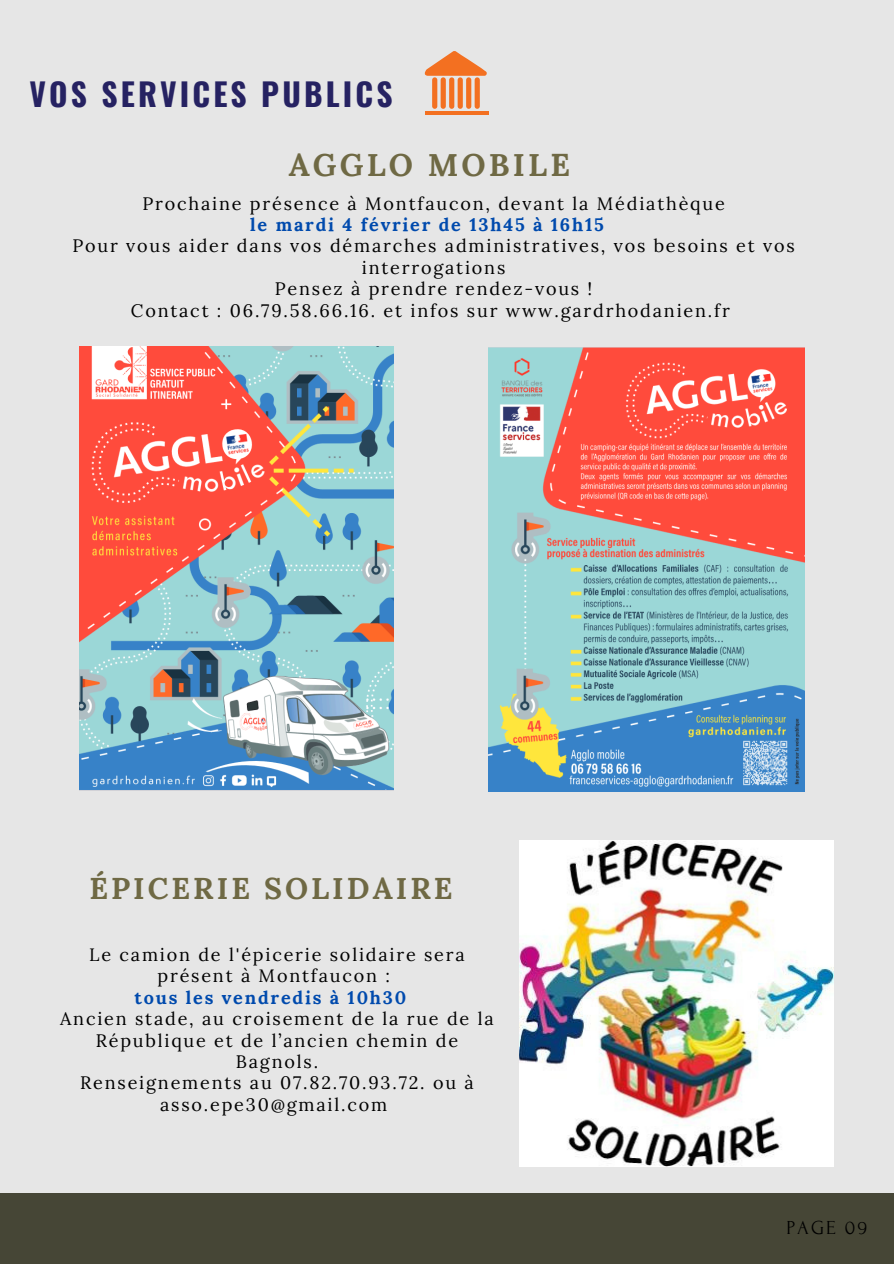
<style>
.page{position:relative;width:894px;height:1264px;background:#fff}
.page>*{position:absolute;margin:0;border:0;box-sizing:border-box;transform-origin:0 0}
.t1{font:700 31.5px "Oswald";letter-spacing:.1em;color:#262262}
.t2{font:700 31.5px "Lora";letter-spacing:.1em;color:#6f6944}
.t3{font:700 30px "Lora";letter-spacing:.1em;color:#6f6944}
.t4{font:19.8px "Forum";letter-spacing:.1em;color:#000}
.t5{font:18px/21.3px "Lora";letter-spacing:.1em;color:#000;text-align:center}
.t6{font:700 18px "Lora";letter-spacing:.1em;color:#004aad}
</style>
<div class="page">
<div style="left:0;top:0;width:893px;height:1263px;background:#e6e6e6"></div>
<div style="left:0;top:1192px;width:893px;height:71px;background:#464636"></div>
<hr style="left:425px;top:112px;width:63px;height:3px;background:#f37021">
<svg style="left:424px;top:51px;width:62px;height:58px"></svg>
<img style="left:80px;top:346px;width:314px;height:445px">
<img style="left:519px;top:840px;width:314px;height:326px">
<img style="left:488px;top:348px;width:316px;height:443px">
<p class="t1" style="left:30px;top:69px;width:364px">VOS SERVICES PUBLICS</p>
<h1 class="t2" style="left:288px;top:144px;width:283px">AGGLO MOBILE</h1>
<p class="t5" style="left:142px;top:192px;width:583px">Prochaine présence à Montfaucon, devant la Médiathèque</p>
<p class="t6" style="left:250px;top:213px;width:355px">le mardi 4 février de 13h45 à 16h15</p>
<p class="t5" style="left:72px;top:235px;width:723px">Pour vous aider dans vos démarches administratives, vos besoins et vos interrogations</p>
<p class="t5" style="left:275px;top:278px;width:319px">Pensez à prendre rendez-vous !</p>
<p class="t5" style="left:131px;top:299px;width:600px">Contact : 06.79.58.66.16. et infos sur www.gardrhodanien.fr</p>
<p class="t3" style="left:89px;top:869px;width:364px">ÉPICERIE SOLIDAIRE</p>
<p class="t5" style="left:89px;top:943px;width:377px">Le camion de l'épicerie solidaire sera présent à Montfaucon :</p>
<h1 class="t6" style="left:134px;top:985px;width:273px">tous les vendredis à 10h30</h1>
<p class="t5" style="left:60px;top:1007px;width:435px">Ancien stade, au croisement de la rue de la</p>
<p class="t5" style="left:80px;top:1029px;width:395px">République et de l’ancien chemin de<br>Bagnols.<br>Renseignements au 07.82.70.93.72. ou à</p>
<p class="t5" style="left:160px;top:1093px;width:228px">asso.epe30@gmail.com</p>
<h1 class="t4" style="left:786px;top:1216px;width:82px">PAGE 09</h1>
</div>
